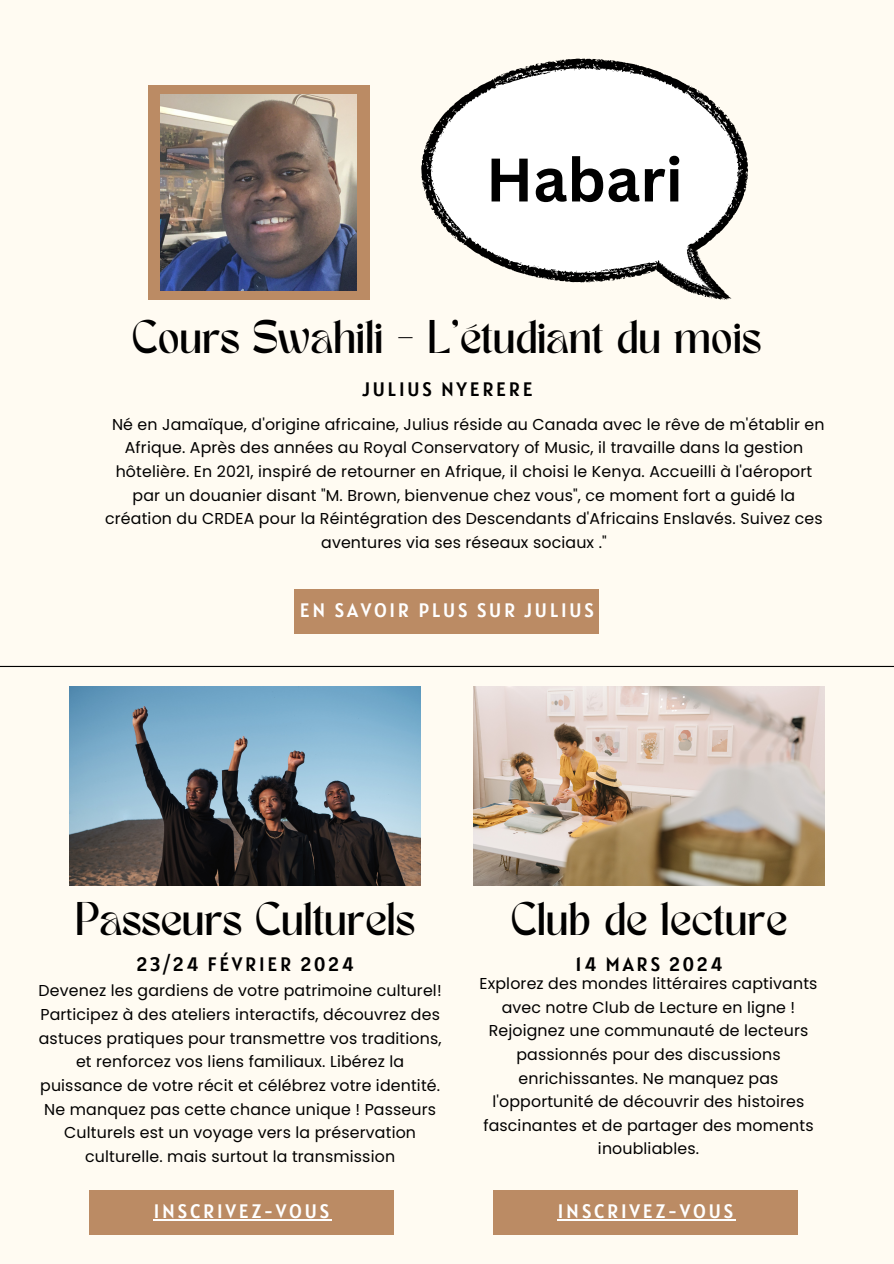
<style>
.page{position:relative;width:894px;height:1264px;background:#fff}
.page>*{position:absolute;margin:0;border:0;box-sizing:border-box;transform-origin:0 0}
.t1{font:700 60px "Canva Sans";color:#000}
.t2{font:33px "TANMERINGUE";color:#000}
.t3{font:19.35px "Alatsi";letter-spacing:.14em;color:#fff}
.t4{font:19.35px "Alatsi";letter-spacing:.14em;color:#000}
.t5{font:15.75px/23.7px "Poppins";letter-spacing:.01em;color:#000;text-align:center}
</style>
<div class="page">
<div style="left:0;top:0;width:893px;height:1263px;background:#fffbf2"></div>
<hr style="left:0;top:666px;width:893px;height:1px;background:#000">
<div style="left:295px;top:589px;width:304px;height:44px;background:#bb8b64"></div>
<div style="left:89px;top:1189px;width:304px;height:45px;background:#bb8b64"></div>
<div style="left:493px;top:1189px;width:304px;height:45px;background:#bb8b64"></div>
<img style="left:69px;top:686px;width:351px;height:199px">
<img style="left:473px;top:686px;width:351px;height:199px">
<svg style="left:421px;top:58px;width:327px;height:242px;fill:#fff"></svg>
<div style="left:149px;top:85px;width:220px;height:215px;background:#bb8b64"></div>
<img style="left:160px;top:95px;width:196px;height:196px">
<hr style="left:154px;top:1219px;width:178px;height:1px;background:#fff">
<hr style="left:557px;top:1219px;width:178px;height:1px;background:#fff">
<h3 class="t1" style="left:486px;top:137px;width:198px">Habari</h3>
<h2 class="t2" style="left:132px;top:320px;width:630px">Cours Swahili - L’étudiant du mois</h2>
<h3 class="t4" style="left:362px;top:376px;width:172px">JULIUS NYERERE</h3>
<h2 class="t5" style="left:105px;top:412px;width:720px">Né en Jamaïque, d'origine africaine, Julius réside au Canada avec le rêve de m'établir en Afrique. Après des années au Royal Conservatory of Music, il travaille dans la gestion hôtelière. En 2021, inspiré de retourner en Afrique, il choisi le Kenya. Accueilli à l'aéroport par un douanier disant "M. Brown, bienvenue chez vous", ce moment fort a guidé la création du CRDEA pour la Réintégration des Descendants d'Africains Enslavés. Suivez ces aventures via ses réseaux sociaux ."</h2>
<h2 class="t3" style="left:300px;top:598px;width:295px">EN SAVOIR PLUS SUR JULIUS</h2>
<h3 class="t2" style="left:75px;top:901px;width:341px">Passeurs Culturels</h3>
<p class="t2" style="left:510px;top:901px;width:278px">Club de lecture</p>
<p class="t4" style="left:136px;top:951px;width:219px">23/24 FÉVRIER 2024</p>
<p class="t4" style="left:575px;top:951px;width:148px">14 MARS 2024</p>
<h3 class="t5" style="left:39px;top:978px;width:404px">Devenez les gardiens de votre patrimoine culturel!<br>Participez à des ateliers interactifs, découvrez des astuces pratiques pour transmettre vos traditions, et renforcez vos liens familiaux. Libérez la puissance de votre récit et célébrez votre identité.<br>Ne manquez pas cette chance unique ! Passeurs Culturels est un voyage vers la préservation culturelle. mais surtout la transmission</h3>
<p class="t5" style="left:479px;top:971px;width:339px">Explorez des mondes littéraires captivants avec notre Club de Lecture en ligne !<br>Rejoignez une communauté de lecteurs passionnés pour des discussions enrichissantes. Ne manquez pas l'opportunité de découvrir des histoires fascinantes et de partager des moments inoubliables.</p>
<h3 class="t3" style="left:154px;top:1198px;width:177px">INSCRIVEZ-VOUS</h3>
<p class="t3" style="left:557px;top:1198px;width:177px">INSCRIVEZ-VOUS</p>
</div>
